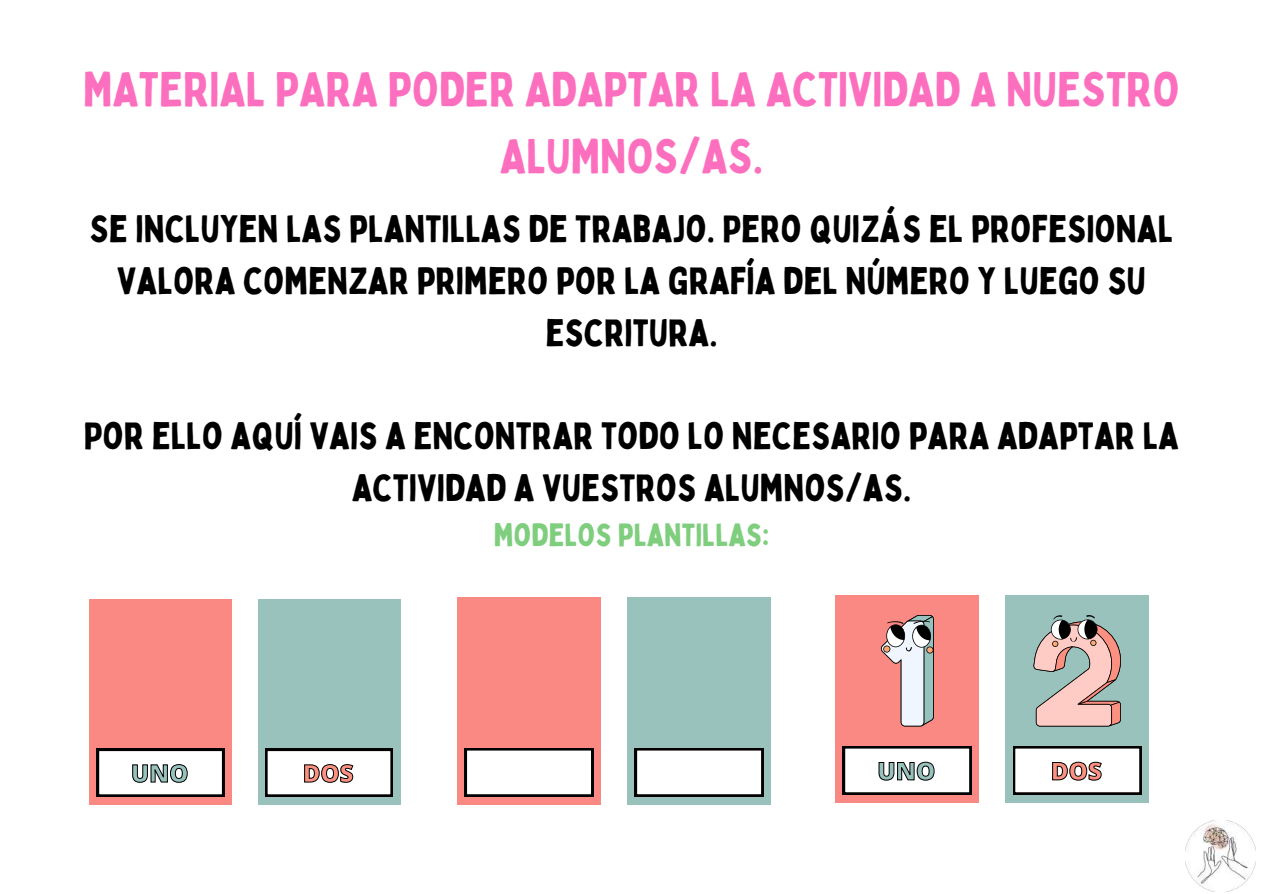
<style>
.page{position:relative;width:1263px;height:894px;background:#fff}
.page>*{position:absolute;margin:0;border:0;box-sizing:border-box;transform-origin:0 0}
.t1{font:48px/66.3px "Bobby Jones";color:#fc6fbe;text-align:center}
.t2{font:37.5px/51.8px "Bobby Jones";color:#000;text-align:center}
.t3{font:31.5px "Bobby Jones";color:#7ece7e}
.t4{font:800 24.3px "Open Sans";color:#97c1bc}
.t5{font:800 24.3px "Open Sans";color:#fc9081}
.t6{font:800 24.15px "Open Sans";color:#97c1bc}
.t7{font:800 24.15px "Open Sans";color:#fc9081}
</style>
<div class="page">
<img style="left:1185px;top:820px;width:71px;height:71px">
<div style="left:89px;top:599px;width:143px;height:205px;background:#fa8983"></div>
<div style="left:97px;top:748px;width:127px;height:48px;background:#000"></div>
<div style="left:258px;top:599px;width:142px;height:205px;background:#99c2bc"></div>
<div style="left:265px;top:748px;width:128px;height:48px;background:#000"></div>
<svg style="left:99px;top:751px;width:123px;height:44px;background:#ececec"></svg>
<svg style="left:267px;top:751px;width:124px;height:44px;background:#ececec"></svg>
<div style="left:457px;top:597px;width:144px;height:207px;background:#fa8983"></div>
<svg style="left:465px;top:748px;width:128px;height:48px;background:#e0e0e0"></svg>
<div style="left:627px;top:597px;width:144px;height:207px;background:#99c2bc"></div>
<svg style="left:635px;top:748px;width:128px;height:48px;background:#e0e0e0"></svg>
<div style="left:835px;top:595px;width:144px;height:207px;background:#fa8983"></div>
<svg style="left:881px;top:615px;width:53px;height:111px"></svg>
<svg style="left:843px;top:746px;width:128px;height:48px;background:#d5d5d5"></svg>
<div style="left:1005px;top:595px;width:144px;height:207px;background:#99c2bc"></div>
<svg style="left:1013px;top:746px;width:128px;height:48px;background:#d6d6d6"></svg>
<svg style="left:1033px;top:615px;width:88px;height:111px"></svg>
<p class="t1" style="left:83px;top:55px;width:1098px">MATERIAL PARA PODER ADAPTAR LA ACTIVIDAD A NUESTRO<br>ALUMNOS/AS.</p>
<p class="t2" style="left:90px;top:202px;width:1085px">SE INCLUYEN LAS PLANTILLAS DE TRABAJO. PERO QUIZÁS EL PROFESIONAL<br>VALORA COMENZAR PRIMERO POR LA GRAFÍA DEL NÚMERO Y LUEGO SU<br>ESCRITURA.</p>
<p class="t2" style="left:84px;top:409px;width:1097px">POR ELLO AQUÍ VAIS A ENCONTRAR TODO LO NECESARIO PARA ADAPTAR LA<br>ACTIVIDAD A VUESTROS ALUMNOS/AS.</p>
<p class="t3" style="left:494px;top:515px;width:277px">MODELOS PLANTILLAS:</p>
<p class="t6" style="left:131px;top:756px;width:59px">UNO</p>
<p class="t7" style="left:303px;top:756px;width:52px">DOS</p>
<p class="t4" style="left:877px;top:753px;width:60px">UNO</p>
<p class="t5" style="left:1051px;top:753px;width:53px">DOS</p>
</div>
